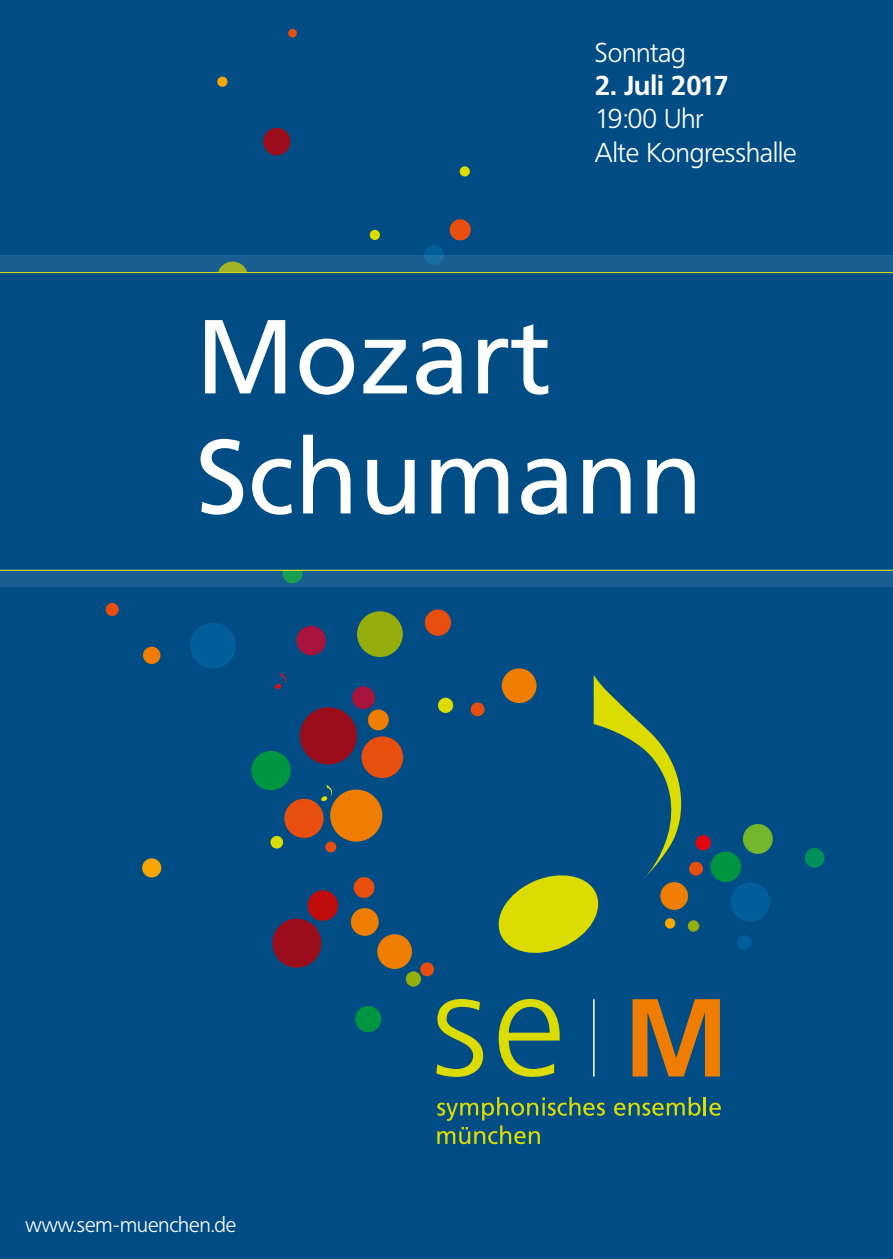
<style>
.page{position:relative;width:893px;height:1259px;background:#004d85}
.page>*{position:absolute;margin:0;border:0;box-sizing:border-box;transform-origin:0 0}
.t1{font:105px "Frutiger";color:#fff}
.t2{font:300 27px "Frutiger BQ";color:#fff}
.t3{font:700 27px "Frutiger BQ";color:#fff}
.t4{font:300 21px "Frutiger BQ";color:#fff}
</style>
<div class="page">
<hr style="left:593px;top:999px;width:2px;height:77px;background:#fff">
<svg style="left:632px;top:999px;width:88px;height:77px"></svg>
<div style="left:361px;top:736px;width:42px;height:42px;background:#e84e0e;border-radius:50%"></div>
<div style="left:502px;top:668px;width:34px;height:35px;background:#ef7d00;border-radius:50%"></div>
<div style="left:471px;top:702px;width:13px;height:14px;background:#e84e0e;border-radius:50%"></div>
<div style="left:330px;top:789px;width:52px;height:52px;background:#ef7d00;border-radius:50%"></div>
<div style="left:351px;top:908px;width:28px;height:28px;background:#ef7d00;border-radius:50%"></div>
<div style="left:377px;top:934px;width:35px;height:35px;background:#ef7d00;border-radius:50%"></div>
<div style="left:689px;top:861px;width:14px;height:14px;background:#e84e0e;border-radius:50%"></div>
<div style="left:354px;top:877px;width:20px;height:21px;background:#e84e0e;border-radius:50%"></div>
<div style="left:420px;top:962px;width:14px;height:14px;background:#e84e0e;border-radius:50%"></div>
<div style="left:368px;top:709px;width:21px;height:21px;background:#ef7d00;border-radius:50%"></div>
<div style="left:325px;top:841px;width:11px;height:11px;background:#e84e0e;border-radius:50%"></div>
<svg style="left:498px;top:675px;width:190px;height:278px"></svg>
<svg style="left:614px;top:1097px;width:107px;height:18px"></svg>
<svg style="left:436px;top:999px;width:47px;height:78px"></svg>
<svg style="left:499px;top:999px;width:61px;height:78px"></svg>
<svg style="left:437px;top:1097px;width:168px;height:47px"></svg>
<div style="left:355px;top:1006px;width:26px;height:26px;background:#009540;border-radius:50%"></div>
<div style="left:357px;top:611px;width:46px;height:46px;background:#95ad0d;border-radius:50%"></div>
<div style="left:711px;top:851px;width:30px;height:31px;background:#009540;border-radius:50%"></div>
<div style="left:438px;top:697px;width:15px;height:16px;background:#dddc00;border-radius:50%"></div>
<div style="left:300px;top:707px;width:57px;height:57px;background:#9c0d1c;border-radius:50%"></div>
<div style="left:308px;top:890px;width:30px;height:31px;background:#c00c0d;border-radius:50%"></div>
<div style="left:695px;top:835px;width:16px;height:15px;background:#e30612;border-radius:50%"></div>
<div style="left:406px;top:971px;width:15px;height:15px;background:#95ad0d;border-radius:50%"></div>
<div style="left:352px;top:686px;width:23px;height:23px;background:#a9143d;border-radius:50%"></div>
<div style="left:688px;top:920px;width:11px;height:11px;background:#95ad0d;border-radius:50%"></div>
<div style="left:731px;top:882px;width:39px;height:39px;background:#005f9b;border-radius:50%"></div>
<div style="left:284px;top:798px;width:40px;height:40px;background:#e84e0e;border-radius:50%"></div>
<div style="left:251px;top:751px;width:40px;height:39px;background:#009540;border-radius:50%"></div>
<div style="left:272px;top:918px;width:49px;height:49px;background:#9c0d1c;border-radius:50%"></div>
<div style="left:805px;top:848px;width:19px;height:19px;background:#009059;border-radius:50%"></div>
<div style="left:296px;top:626px;width:30px;height:29px;background:#a9143d;border-radius:50%"></div>
<div style="left:737px;top:935px;width:15px;height:15px;background:#005f9b;border-radius:50%"></div>
<div style="left:271px;top:836px;width:12px;height:12px;background:#dddc00;border-radius:50%"></div>
<div style="left:190px;top:622px;width:46px;height:46px;background:#005f9b;border-radius:50%"></div>
<div style="left:743px;top:824px;width:30px;height:30px;background:#75b72a;border-radius:50%"></div>
<div style="left:142px;top:858px;width:19px;height:19px;background:#f7a500;border-radius:50%"></div>
<svg style="left:275px;top:672px;width:11px;height:17px"></svg>
<svg style="left:321px;top:784px;width:11px;height:17px"></svg>
<div style="left:263px;top:128px;width:27px;height:27px;background:#9c0d1c;border-radius:50%"></div>
<div style="left:143px;top:646px;width:17px;height:18px;background:#ef7d00;border-radius:50%"></div>
<div style="left:106px;top:603px;width:13px;height:13px;background:#e84e0e;border-radius:50%"></div>
<div style="left:460px;top:166px;width:10px;height:10px;background:#dddc00;border-radius:50%"></div>
<div style="left:217px;top:77px;width:10px;height:10px;background:#f7a500;border-radius:50%"></div>
<div style="left:370px;top:230px;width:10px;height:10px;background:#dddc00;border-radius:50%"></div>
<div style="left:425px;top:609px;width:26px;height:27px;background:#e84e0e;border-radius:50%"></div>
<div style="left:288px;top:29px;width:9px;height:9px;background:#e84e0e;border-radius:50%"></div>
<div style="left:424px;top:245px;width:20px;height:20px;background:#005f9b;border-radius:50%"></div>
<div style="left:450px;top:219px;width:21px;height:21px;background:#e84e0e;border-radius:50%"></div>
<hr style="left:0;top:272px;width:893px;height:1px;background:#dddc00">
<div style="left:0;top:570px;width:893px;height:17px;background:#195e90"></div>
<div style="left:0;top:255px;width:893px;height:17px;background:#195e90"></div>
<p class="t2" style="left:595px;top:37px;width:92px">Sonntag</p>
<p class="t3" style="left:595px;top:70px;width:135px">2. Juli 2017</p>
<p class="t2" style="left:595px;top:103px;width:110px">19:00 Uhr</p>
<p class="t2" style="left:595px;top:136px;width:203px">Alte Kongresshalle</p>
<p class="t1" style="left:196px;top:295px;width:357px">Mozart</p>
<p class="t1" style="left:196px;top:415px;width:509px">Schumann</p>
<p class="t4" style="left:26px;top:1212px;width:212px">www.sem-muenchen.de</p>
</div>
